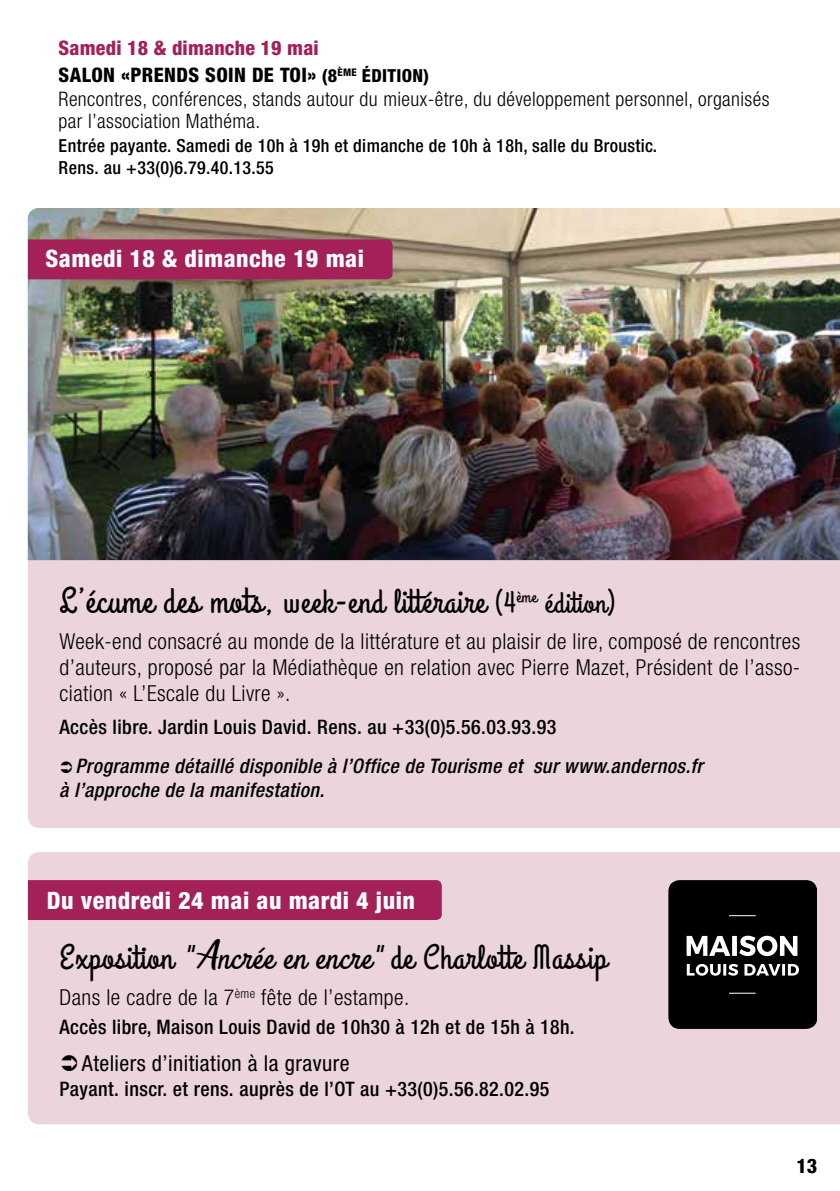
<style>
.page{position:relative;width:840px;height:1191px;background:#fff}
.page>*{position:absolute;margin:0;border:0;box-sizing:border-box;transform-origin:0 0}
.t1{font:34px "Grand Hotel";letter-spacing:.03em;color:#000}
.t2{font:800 condensed 24px "Helvetica Neue LT Std";letter-spacing:.02em;color:#fff}
.t3{font:300 condensed 22px/26px "Helvetica Neue LT Std";letter-spacing:.02em;color:#000;text-align:justify}
.t4{font:condensed 22px "Helvetica Neue LT Std";letter-spacing:.02em;color:#000}
.t5{font:500 condensed 20px "Helvetica Neue LT Std";letter-spacing:.02em;color:#000}
.t6{font:300 condensed 20px/22px "Helvetica Neue LT Std";letter-spacing:.02em;color:#000}
.t7{font:italic 500 condensed 20px/24px "Helvetica Neue LT Std";letter-spacing:.02em;color:#000}
.t8{font:800 condensed 20px/26.8px "Helvetica Neue LT Std";letter-spacing:.01em;color:#a32058}
.t9{font:800 condensed 20px "Helvetica Neue LT Std";color:#000}
.t10{font:500 condensed 18px/22px "Helvetica Neue LT Std";letter-spacing:.02em;color:#000}
.s1{color:#000}
.s2{font-size:18px;color:#000}
.s3{font-size:36px}
.s4{font-size:30px}
.s5{font-style:italic}
.s6{font-family:"Honeymoon Personal Use";font-style:italic}
</style>
<div class="page">
<div style="left:28px;top:560px;width:811px;height:268px;background:#ebd5db"></div>
<div style="left:28px;top:852px;width:811px;height:272px;background:#ebd5db"></div>
<div style="left:28px;top:880px;width:413px;height:40px;background:#a32058"></div>
<img style="left:28px;top:208px;width:811px;height:352px">
<svg style="left:668px;top:880px;width:148px;height:149px;background:#181818"></svg>
<div style="left:28px;top:239px;width:364px;height:40px;background:#a32058"></div>
<svg style="left:62px;top:1055px;width:15px;height:16px"></svg>
<svg style="left:61px;top:761px;width:28px;height:13px"></svg>
<p class="t8" style="left:59px;top:34px;width:372px">Samedi 18 &amp; dimanche 19 mai<br><span class="s1">SALON «PRENDS SOIN DE TOI»</span> <span class="s2">(8</span><sup>ÈME</sup> <span class="s2">ÉDITION)</span></p>
<p class="t6" style="left:59px;top:87px;width:712px">Rencontres, conférences, stands autour du mieux-être, du développement personnel, organisés par l’association Mathéma.</p>
<p class="t10" style="left:59px;top:135px;width:599px">Entrée payante. Samedi de 10h à 19h et dimanche de 10h à 18h, salle du Broustic.<br>Rens. au +33(0)6.79.40.13.55</p>
<p class="t2" style="left:46px;top:243px;width:320px">Samedi 18 &amp; dimanche 19 mai</p>
<h1 class="t1" style="left:59px;top:579px;width:557px"><span class="s3">L’écume des mots,</span> week-end littéraire <span class="s4">(4</span><sup>ème</sup> <span class="s4">édition)</span></h1>
<p class="t3" style="left:59px;top:628px;width:742px">Week-end consacré au monde de la littérature et au plaisir de lire, composé de rencontres d’auteurs, proposé par la Médiathèque en relation avec Pierre Mazet, Président de l’asso&shy;ciation « L’Escale du Livre ».</p>
<p class="t5" style="left:59px;top:715px;width:498px">Accès libre. Jardin Louis David. Rens. au +33(0)5.56.03.93.93</p>
<p class="t7" style="left:59px;top:754px;width:644px;text-indent:16px">Programme détaillé disponible à l’Office de Tourisme et sur www.andernos.fr à l’approche de la manifestation.</p>
<p class="t2" style="left:47px;top:885px;width:369px">Du vendredi 24 mai au mardi 4 juin</p>
<h1 class="t1" style="left:59px;top:935px;width:548px">Exposition <span class="s5">"</span><span class="s6">A</span><span class="s5">ncréeenencre"</span>de Charlotte Massip</h1>
<p class="t3" style="left:59px;top:984px;width:351px">Dans le cadre de la 7<sup>ème</sup> fête de l’estampe.</p>
<p class="t5" style="left:59px;top:1015px;width:516px">Accès libre, Maison Louis David de 10h30 à 12h et de 15h à 18h.</p>
<p class="t4" style="left:82px;top:1050px;width:269px">Ateliers d’initiation à la gravure</p>
<p class="t5" style="left:59px;top:1077px;width:491px">Payant. inscr. et rens. auprès de l’OT au +33(0)5.56.82.02.95</p>
<p class="t9" style="left:796px;top:1153px;width:22px">13</p>
</div>
